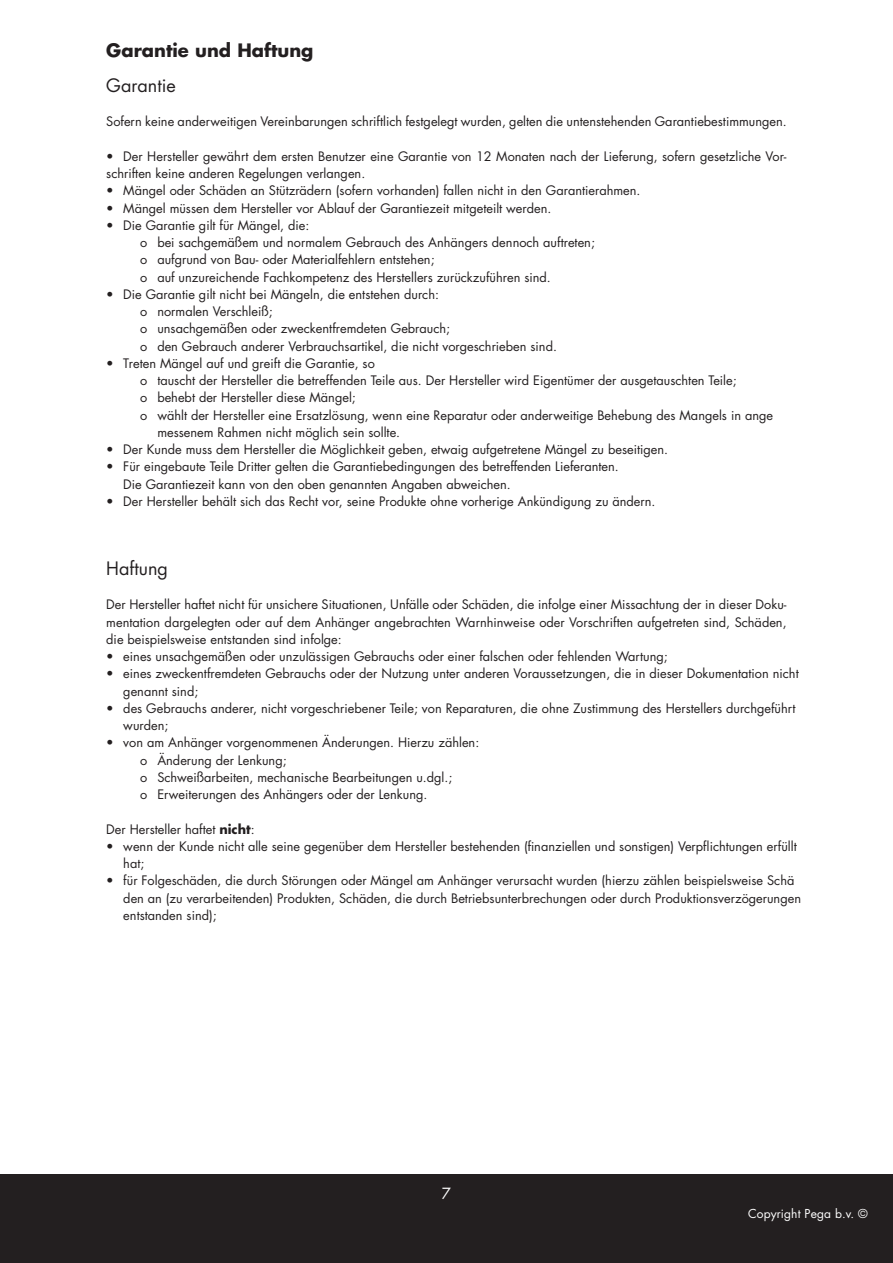
<style>
.page{position:relative;width:893px;height:1263px;background:#fff}
.page>*{position:absolute;margin:0;border:0;box-sizing:border-box;transform-origin:0 0}
.t1{font:700 18px "Futura Std";color:#231f20}
.t2{font:18px "Futura Std";color:#231f20}
.t3{font:15px "Futura Std";color:#fff}
.t4{font:12.75px/17.2px "Futura Std";color:#231f20}
.t5{font:12px "Futura Std";letter-spacing:.01em;color:#fff}
.s1{font-weight:700}
</style>
<div class="page">
<div style="left:0;top:1174px;width:893px;height:89px;background:#231f20"></div>
<h1 class="t1" style="left:106px;top:42px;width:209px">Garantie und Haftung</h1>
<h1 class="t2" style="left:106px;top:77px;width:71px">Garantie</h1>
<p class="t4" style="left:106px;top:114px;width:682px">Sofern keine anderweitigen Vereinbarungen schriftlich festgelegt wurden, gelten die untenstehenden Garantiebestimmungen.</p>
<p class="t4" style="left:106px;top:149px;width:682px">• Der Hersteller gewährt dem ersten Benutzer eine Garantie von 12 Monaten nach der Lieferung, sofern gesetzliche Vor&shy;schriften keine anderen Regelungen verlangen.</p>
<p class="t4" style="left:106px;top:183px;width:536px">• Mängel oder Schäden an Stützrädern (sofern vorhanden) fallen nicht in den Garantierahmen.</p>
<p class="t4" style="left:106px;top:200px;width:447px">• Mängel müssen dem Hersteller vor Ablauf der Garantiezeit mitgeteilt werden.</p>
<p class="t4" style="left:140px;top:218px;width:456px;text-indent:-34px">• Die Garantie gilt für Mängel, die:<br>o bei sachgemäßem und normalem Gebrauch des Anhängers dennoch auftreten; o aufgrund von Bau- oder Materialfehlern entstehen;<br>o auf unzureichende Fachkompetenz des Herstellers zurückzuführen sind.</p>
<p class="t4" style="left:140px;top:287px;width:418px;text-indent:-34px">• Die Garantie gilt nicht bei Mängeln, die entstehen durch:<br>o normalen Verschleiß;<br>o unsachgemäßen oder zweckentfremdeten Gebrauch;<br>o den Gebrauch anderer Verbrauchsartikel, die nicht vorgeschrieben sind.</p>
<p class="t4" style="left:106px;top:356px;width:270px">• Treten Mängel auf und greift die Garantie, so</p>
<p class="t4" style="left:140px;top:373px;width:598px">o tauscht der Hersteller die betreffenden Teile aus. Der Hersteller wird Eigentümer der ausgetauschten Teile;</p>
<p class="t4" style="left:140px;top:390px;width:217px">o behebt der Hersteller diese Mängel;</p>
<p class="t4" style="left:140px;top:407px;width:634px">o wählt der Hersteller eine Ersatzlösung, wenn eine Reparatur oder anderweitige Behebung des Mangels in ange</p>
<p class="t4" style="left:157px;top:425px;width:244px">messenem Rahmen nicht möglich sein sollte.</p>
<p class="t4" style="left:106px;top:442px;width:563px">• Der Kunde muss dem Hersteller die Möglichkeit geben, etwaig aufgetretene Mängel zu beseitigen.</p>
<p class="t4" style="left:123px;top:459px;width:497px;text-indent:-17px">• Für eingebaute Teile Dritter gelten die Garantiebedingungen des betreffenden Lieferanten.<br>Die Garantiezeit kann von den oben genannten Angaben abweichen.</p>
<p class="t4" style="left:106px;top:494px;width:551px">• Der Hersteller behält sich das Recht vor, seine Produkte ohne vorherige Ankündigung zu ändern.</p>
<h1 class="t2" style="left:106px;top:560px;width:63px">Haftung</h1>
<p class="t4" style="left:106px;top:597px;width:682px;text-align:justify">Der Hersteller haftet nicht für unsichere Situationen, Unfälle oder Schäden, die infolge einer Missachtung der in dieser Doku&shy;mentation dargelegten oder auf dem Anhänger angebrachten Warnhinweise oder Vorschriften aufgetreten sind, Schäden, die beispielsweise entstanden sind infolge:</p>
<p class="t4" style="left:106px;top:649px;width:563px">• eines unsachgemäßen oder unzulässigen Gebrauchs oder einer falschen oder fehlenden Wartung;</p>
<p class="t4" style="left:123px;top:666px;width:677px;text-indent:-17px">• eines zweckentfremdeten Gebrauchs oder der Nutzung unter anderen Voraussetzungen, die in dieser Dokumentation nicht genannt sind;</p>
<p class="t4" style="left:123px;top:701px;width:674px;text-indent:-17px">• des Gebrauchs anderer, nicht vorgeschriebener Teile; von Reparaturen, die ohne Zustimmung des Herstellers durchgeführt wurden;</p>
<p class="t4" style="left:140px;top:735px;width:340px;text-indent:-34px">• von am Anhänger vorgenommenen Änderungen. Hierzu zählen: o Änderung der Lenkung;<br>o Schweißarbeiten, mechanische Bearbeitungen u.dgl.;<br>o Erweiterungen des Anhängers oder der Lenkung.</p>
<p class="t4" style="left:106px;top:821px;width:150px">Der Hersteller haftet <span class="s1">nicht</span>:</p>
<p class="t4" style="left:123px;top:839px;width:675px;text-indent:-17px">• wenn der Kunde nicht alle seine gegenüber dem Hersteller bestehenden (finanziellen und sonstigen) Verpflichtungen erfüllt hat;</p>
<p class="t4" style="left:123px;top:873px;width:679px;text-indent:-17px">• für Folgeschäden, die durch Störungen oder Mängel am Anhänger verursacht wurden (hierzu zählen beispielsweise Schä den an (zu verarbeitenden) Produkten, Schäden, die durch Betriebsunterbrechungen oder durch Produktionsverzögerungen entstanden sind);</p>
<p class="t3" style="left:442px;top:1186px;width:11px">7</p>
<p class="t5" style="left:748px;top:1208px;width:121px">Copyright Pega b.v. ©</p>
</div>
